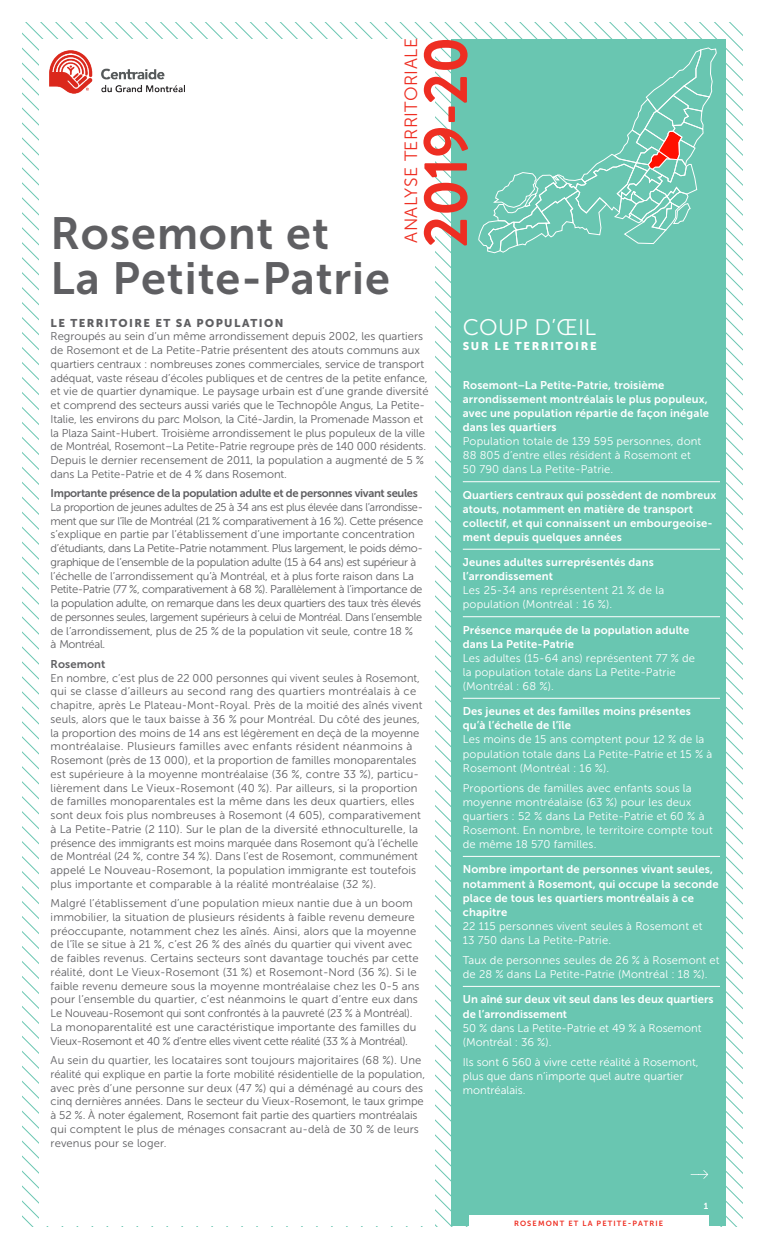
<style>
.page{position:relative;width:765px;height:1260px;background:#fff}
.page>*{position:absolute;margin:0;border:0;box-sizing:border-box;transform-origin:0 0}
.t1{font:700 62.5px "Brandon Grotesque";letter-spacing:.005em;color:#ee2e22;scale:.95 1}
.Grand-titre{font:45px/45px "Museo Sans 700";letter-spacing:.02em;color:#5f5f62}
.SOUS-Titre{font:22.5px "Museo Sans 300";letter-spacing:.01em;color:#fff}
.SOUS-Titre-2{font:17.75px "Museo Sans 300";letter-spacing:.025em;color:#ee2e22}
.Texte_Courant{font:11.25px/13.8px "Museo Sans 300";color:#5f5f62}
.t2{font:11.25px/14px "Museo Sans 300";letter-spacing:.01em;color:#fff}
.Texte_Courant-2{font:11.25px/13.8px "Museo Sans 300";letter-spacing:-.03em;color:#5f5f62}
.t3{font:11.25px/14px "Museo Sans 700";letter-spacing:.01em;color:#fff}
.Texte_Courant-3{font:11.25px "Museo Sans 700";letter-spacing:-.03em;color:#5f5f62}
.Sous-titre{font:11.25px "Museo Sans 900";letter-spacing:.125em;color:#5f5f62}
.SOUS-Titre-3{font:11.25px "Museo Sans 900";letter-spacing:.145em;color:#fff}
.Texte_Courant-4{font:11.25px "Museo Sans 700";letter-spacing:.01em;color:#5f5f62}
.SOUS-Titre-4{font:8.75px "Museo Sans 700";color:#fff}
.t4{font:7.5px "Museo Sans 700";letter-spacing:.15em;color:#ee2e22}
.s1{font-family:"Museo Sans 300"}
.s2{font-family:"Museo Sans 700"}
</style>
<div class="page">
<svg style="left:436px;top:27px;width:306px;height:685px"></svg>
<svg style="left:444px;top:22px;width:298px;height:683px"></svg>
<svg style="left:601px;top:22px;width:141px;height:526px"></svg>
<div style="left:452px;top:39px;width:274px;height:1187px;background:#69c6b1"></div>
<svg style="left:478px;top:47px;width:239px;height:206px"></svg>
<img style="left:50px;top:50px;width:135px;height:44px">
<div style="left:469px;top:1215px;width:239px;height:17px;background:#fff"></div>
<svg style="left:691px;top:1170px;width:17px;height:9px"></svg>
<hr style="left:463px;top:482px;width:257px;height:1px;background:#fff">
<hr style="left:463px;top:549px;width:257px;height:1px;background:#fff">
<hr style="left:463px;top:617px;width:257px;height:1px;background:#fff">
<hr style="left:463px;top:698px;width:257px;height:1px;background:#fff">
<hr style="left:463px;top:856px;width:257px;height:1px;background:#fff">
<hr style="left:463px;top:986px;width:257px;height:1px;background:#fff">
<p class="SOUS-Titre-2" style="left:402px;top:243px;width:206px;rotate:-90deg">ANALYSE TERRITORIALE</p>
<p class="t1" style="left:402px;top:247px;width:224px;rotate:-90deg">2019-20</p>
<p class="Grand-titre" style="left:51px;top:211px;width:341px">Rosemont et<br>La Petite-Patrie</p>
<p class="Sous-titre" style="left:51px;top:316px;width:234px">LE TERRITOIRE ET SA POPULATION</p>
<p class="Texte_Courant" style="left:51px;top:330px;width:380px">Regroupés au sein d’un même arrondissement depuis 2002, les quartiers de Rosemont et de La Petite-Patrie présentent des atouts communs aux quartiers centraux : nombreuses zones commerciales, service de transport adéquat, vaste réseau d’écoles publiques et de centres de la petite enfance, et vie de quartier dynamique. Le paysage urbain est d’une grande diversité et comprend des secteurs aussi variés que le Technopôle Angus, La Petite-Italie, les environs du parc Molson, la Cité-Jardin, la Promenade Masson et la Plaza Saint-Hubert. Troisième arrondissement le plus populeux de la ville de Montréal, Rosemont–La Petite-Patrie regroupe près de 140 000 résidents.<br>Depuis le dernier recensement de 2011, la population a augmenté de 5 % dans La Petite-Patrie et de 4 % dans Rosemont.</p>
<p class="Texte_Courant-3" style="left:51px;top:487px;width:369px">Importante présence de la population adulte et de personnes vivant seules</p>
<p class="Texte_Courant-2" style="left:51px;top:500px;width:374px">La proportion de jeunes adultes de 25 à 34 ans est plus élevée dans l’arrondisse&shy;ment que sur l’île de Montréal (21 % comparativement à 16 %). Cette présence s’explique en partie par l’établissement d’une importante concentration d’étudiants, dans La Petite-Patrie notamment. Plus largement, le poids démo&shy;graphique de l’ensemble de la population adulte (15 à 64 ans) est supérieur à l’échelle de l’arrondissement qu’à Montréal, et à plus forte raison dans La Petite-Patrie (77 %, comparativement à 68 %). Parallèlement à l’importance de la population adulte, on remarque dans les deux quartiers des taux très élevés de personnes seules, largement supérieurs à celui de Montréal. Dans l’ensemble de l’arrondissement, plus de 25 % de la population vit seule, contre 18 %<br>à Montréal.</p>
<p class="Texte_Courant-4" style="left:51px;top:658px;width:56px">Rosemont</p>
<p class="Texte_Courant" style="left:51px;top:671px;width:373px">En nombre, c’est plus de 22 000 personnes qui vivent seules à Rosemont, qui se classe d’ailleurs au second rang des quartiers montréalais à ce chapitre, après Le Plateau-Mont-Royal. Près de la moitié des aînés vivent seuls, alors que le taux baisse à 36 % pour Montréal. Du côté des jeunes, la proportion des moins de 14 ans est légèrement en deçà de la moyenne montréalaise. Plusieurs familles avec enfants résident néanmoins à Rosemont (près de 13 000), et la proportion de familles monoparentales est supérieure à la moyenne montréalaise (36 %, contre 33 %), particu&shy;lièrement dans Le Vieux-Rosemont (40 %). Par ailleurs, si la proportion de familles monoparentales est la même dans les deux quartiers, elles sont deux fois plus nombreuses à Rosemont (4 605), comparativement à La Petite-Patrie (2 110). Sur le plan de la diversité ethnoculturelle, la présence des immigrants est moins marquée dans Rosemont qu’à l’échelle de Montréal (24 %, contre 34 %). Dans l’est de Rosemont, communément appelé Le Nouveau-Rosemont, la population immigrante est toutefois plus importante et comparable à la réalité montréalaise (32 %).</p>
<p class="Texte_Courant" style="left:51px;top:897px;width:370px">Malgré l’établissement d’une population mieux nantie due à un boom immobilier, la situation de plusieurs résidents à faible revenu demeure préoccupante, notamment chez les aînés. Ainsi, alors que la moyenne de l’île se situe à 21 %, c’est 26 % des aînés du quartier qui vivent avec de faibles revenus. Certains secteurs sont davantage touchés par cette réalité, dont Le Vieux-Rosemont (31 %) et Rosemont-Nord (36 %). Si le faible revenu demeure sous la moyenne montréalaise chez les 0-5 ans pour l’ensemble du quartier, c’est néanmoins le quart d’entre eux dans Le Nouveau-Rosemont qui sont confrontés à la pauvreté (23 % à Montréal).<br>La monoparentalité est une caractéristique importante des familles du Vieux-Rosemont et 40 % d’entre elles vivent cette réalité (33 % à Montréal).</p>
<p class="Texte_Courant" style="left:51px;top:1053px;width:376px">Au sein du quartier, les locataires sont toujours majoritaires (68 %). Une réalité qui explique en partie la forte mobilité résidentielle de la population, avec près d’une personne sur deux (47 %) qui a déménagé au cours des cinq dernières années. Dans le secteur du Vieux-Rosemont, le taux grimpe à 52 %. À noter également, Rosemont fait partie des quartiers montréalais qui comptent le plus de ménages consacrant au-delà de 30 % de leurs revenus pour se loger.</p>
<p class="SOUS-Titre" style="left:463px;top:315px;width:135px">COUP D’ŒIL</p>
<p class="SOUS-Titre-3" style="left:463px;top:340px;width:135px">SUR LE TERRITOIRE</p>
<p class="t3" style="left:463px;top:378px;width:248px">Rosemont−La Petite-Patrie, troisième arrondissement montréalais le plus populeux, avec une population répartie de façon inégale dans les quartiers<br><span class="s1">Population totale de 139 595 personnes, dont 88 805 d’entre elles résident à Rosemont et<br>50 790 dans La Petite-Patrie.</span></p>
<p class="t3" style="left:463px;top:488px;width:255px">Quartiers centraux qui possèdent de nombreux atouts, notamment en matière de transport collectif, et qui connaissent un embourgeoise&shy;ment depuis quelques années</p>
<p class="t2" style="left:463px;top:555px;width:203px"><span class="s2">Jeunes adultes surreprésentés dans l’arrondissement<br></span>Les 25-34 ans représentent 21 % de la population (Montréal : 16 %).</p>
<p class="t2" style="left:463px;top:623px;width:234px"><span class="s2">Présence marquée de la population adulte dans La Petite-Patrie<br></span>Les adultes (15-64 ans) représentent 77 % de la population totale dans La Petite-Patrie (Montréal : 68 %).</p>
<p class="t2" style="left:463px;top:705px;width:251px"><span class="s2">Des jeunes et des familles moins présentes qu’à l’échelle de l’île<br></span>Les moins de 15 ans comptent pour 12 % de la population totale dans La Petite-Patrie et 15 % à Rosemont (Montréal : 16 %).</p>
<p class="t2" style="left:463px;top:781px;width:251px">Proportions de familles avec enfants sous la moyenne montréalaise (63 %) pour les deux quartiers : 52 % dans La Petite-Patrie et 60 % à Rosemont. En nombre, le territoire compte tout de même 18 570 familles.</p>
<p class="t3" style="left:463px;top:863px;width:258px">Nombre important de personnes vivant seules, notamment à Rosemont, qui occupe la seconde place de tous les quartiers montréalais à ce chapitre<br><span class="s1">22 115 personnes vivent seules à Rosemont et<br>13 750 dans La Petite-Patrie.</span></p>
<p class="t2" style="left:463px;top:953px;width:258px">Taux de personnes seules de 26 % à Rosemont et de 28 % dans La Petite-Patrie (Montréal : 18 %).</p>
<p class="t3" style="left:463px;top:993px;width:252px">Un aîné sur deux vit seul dans les deux quartiers de l’arrondissement<br><span class="s1">50 % dans La Petite-Patrie et 49 % à Rosemont (Montréal : 36 %).</span></p>
<p class="t2" style="left:463px;top:1055px;width:237px">Ils sont 6 560 à vivre cette réalité à Rosemont, plus que dans n’importe quel autre quartier montréalais.</p>
<p class="t4" style="left:514px;top:1220px;width:151px">ROSEMONT ET LA PETITE-PATRIE</p>
<p class="SOUS-Titre-4" style="left:704px;top:1202px;width:6px">1</p>
</div>
